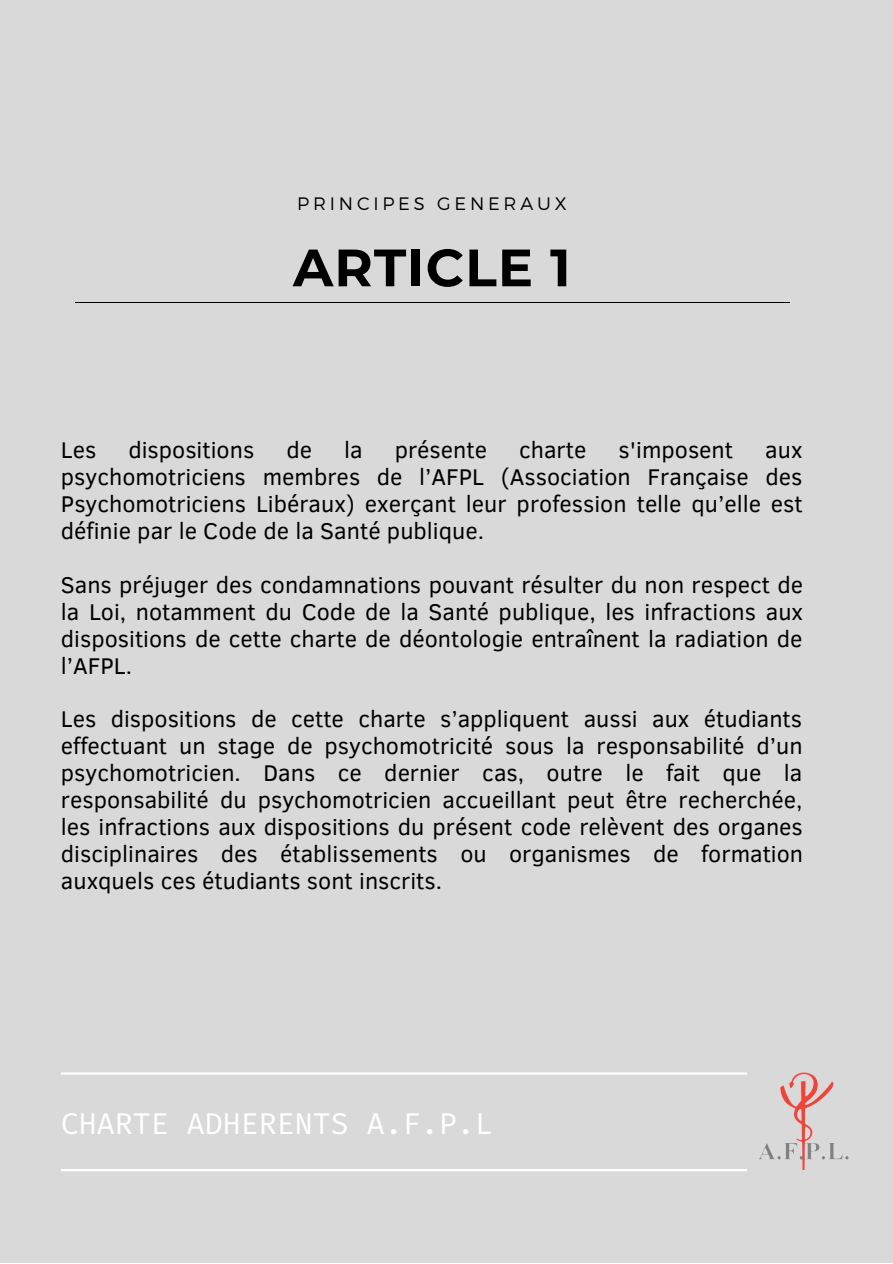
<style>
.page{position:relative;width:893px;height:1264px;background:#fff}
.page>*{position:absolute;margin:0;border:0;box-sizing:border-box;transform-origin:0 0}
.t1{font:700 52.5px "Montserrat";letter-spacing:.02em;color:#000}
.t2{font:30px "Fira Code";color:#fff}
.t3{font:23.25px/27px "Clear Sans";color:#000;text-align:justify}
.t4{font:300 18px "Montserrat";letter-spacing:.21em;color:#000}
</style>
<div class="page">
<div style="left:0;top:0;width:892px;height:1262px;background:#d9d9d9"></div>
<hr style="left:61px;top:1072px;width:686px;height:2px;background:#fff">
<hr style="left:61px;top:1168px;width:686px;height:3px;background:#fff">
<img style="left:759px;top:1072px;width:90px;height:97px">
<hr style="left:75px;top:302px;width:714px;height:1px;background:#000">
<p class="t4" style="left:297px;top:192px;width:271px">PRINCIPES GENERAUX</p>
<h1 class="t1" style="left:293px;top:235px;width:279px">ARTICLE 1</h1>
<p class="t3" style="left:61px;top:435px;width:37px">Les</p>
<p class="t3" style="left:128px;top:435px;width:127px">dispositions</p>
<p class="t3" style="left:286px;top:435px;width:27px">de</p>
<p class="t3" style="left:344px;top:435px;width:20px">la</p>
<p class="t3" style="left:394px;top:435px;width:94px">présente</p>
<p class="t3" style="left:519px;top:435px;width:69px">charte</p>
<p class="t3" style="left:618px;top:435px;width:116px">s'imposent</p>
<p class="t3" style="left:61px;top:435px;width:743px;text-indent:704px">aux psychomotriciens membres de l’AFPL (Association Française des Psychomotriciens Libéraux) exerçant leur profession telle qu’elle est définie par le Code de la Santé publique.</p>
<p class="t3" style="left:61px;top:569px;width:743px">Sans préjuger des condamnations pouvant résulter du non respect de la Loi, notamment du Code de la Santé publique, les infractions aux dispositions de cette charte de déontologie entraînent la radiation de l’AFPL.</p>
<p class="t3" style="left:61px;top:704px;width:743px">Les dispositions de cette charte s’appliquent aussi aux étudiants effectuant un stage de psychomotricité sous la responsabilité d’un psychomotricien. Dans ce dernier cas, outre le fait que la responsabilité du psychomotricien accueillant peut être recherchée, les infractions aux dispositions du présent code relèvent des organes disciplinaires des établissements ou organismes de formation auxquels ces étudiants sont inscrits.</p>
<p class="t2" style="left:61px;top:1103px;width:433px">CHARTE ADHERENTS A.F.P.L</p>
</div>
